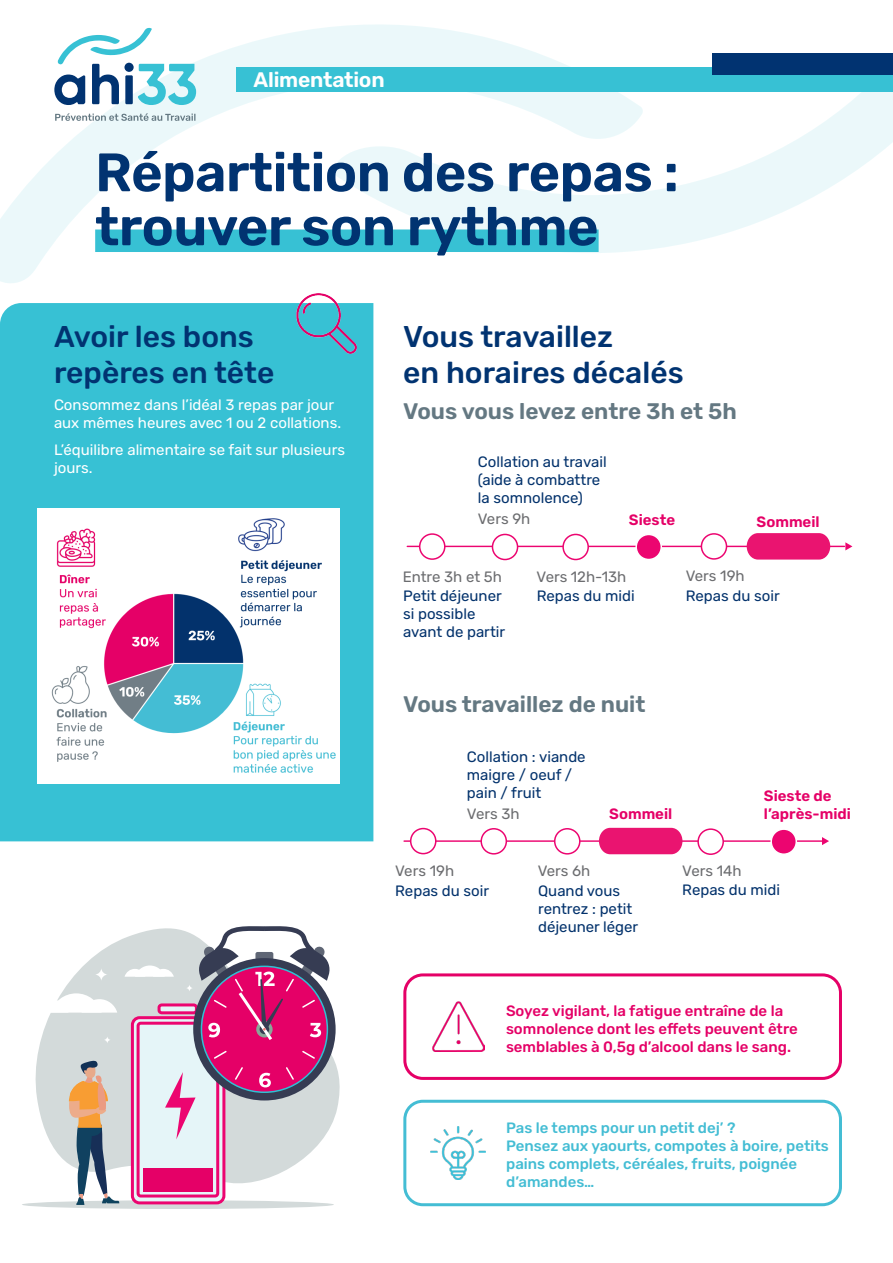
<style>
.page{position:relative;width:893px;height:1263px;background:#fff}
.page>*{position:absolute;margin:0;border:0;box-sizing:border-box;transform-origin:0 0}
.t1{font:600 54px/54px "Rubik";letter-spacing:-.01em;color:#013371}
.t2{font:500 30px/36px "Rubik";color:#013371}
.t3{font:600 22.5px "Rubik";color:#647882}
.t4{font:600 21px "Rubik";letter-spacing:-.01em;color:#fff}
.t5{font:15px/18px "Rubik";color:#03326c}
.t6{font:15px/18px "Rubik";color:#fff}
.t7{font:500 15px/18px "Rubik";color:#44bdd4}
.t8{font:500 15px/18px "Rubik";color:#e50067}
.t9{font:15px "Rubik";color:#6c6d70}
.t10{font:600 15px "Rubik";color:#e50067}
</style>
<div class="page">
<div style="left:0;top:303px;width:373px;height:538px;background:#37c1d4"></div>
<div style="left:37px;top:508px;width:303px;height:275px;background:#fff"></div>
<svg style="left:0;top:27px;width:332px;height:256px"></svg>
<svg style="left:332px;top:24px;width:561px;height:229px"></svg>
<div style="left:236px;top:67px;width:657px;height:25px;background:#37c1d4"></div>
<div style="left:95px;top:229px;width:504px;height:23px;background:#37c1d4"></div>
<div style="left:713px;top:54px;width:180px;height:21px;background:#013371"></div>
<svg style="left:54px;top:27px;width:142px;height:78px"></svg>
<svg style="left:55px;top:113px;width:140px;height:8px"></svg>
<img style="left:51px;top:518px;width:285px;height:255px">
<hr style="left:407px;top:546px;width:437px;height:1px;background:#ec0570">
<svg style="left:845px;top:542px;width:7px;height:8px"></svg>
<div style="left:701px;top:534px;width:25px;height:25px;background:#fff;border-radius:50%"></div>
<div style="left:701px;top:533px;width:26px;height:27px;border:2px solid #ec0570;border-radius:50%"></div>
<div style="left:420px;top:534px;width:25px;height:25px;background:#fff;border-radius:50%"></div>
<div style="left:419px;top:533px;width:26px;height:27px;border:2px solid #ec0570;border-radius:50%"></div>
<div style="left:492px;top:534px;width:26px;height:25px;background:#fff;border-radius:50%"></div>
<div style="left:492px;top:534px;width:26px;height:26px;border:2px solid #ec0570;border-radius:50%"></div>
<div style="left:563px;top:534px;width:25px;height:25px;background:#fff;border-radius:50%"></div>
<div style="left:562px;top:534px;width:27px;height:26px;border:2px solid #ec0570;border-radius:50%"></div>
<div style="left:636px;top:534px;width:25px;height:25px;background:#ec0570;border-radius:50%"></div>
<div style="left:635px;top:534px;width:27px;height:26px;border:2px solid #fff;border-radius:50%"></div>
<img style="left:297px;top:293px;width:60px;height:61px">
<hr style="left:404px;top:840px;width:419px;height:2px;background:#ec0570">
<svg style="left:822px;top:837px;width:7px;height:8px"></svg>
<div style="left:411px;top:828px;width:25px;height:26px;background:#fff;border-radius:50%"></div>
<div style="left:410px;top:828px;width:26px;height:26px;border:2px solid #ec0570;border-radius:50%"></div>
<div style="left:481px;top:829px;width:25px;height:25px;background:#fff;border-radius:50%"></div>
<div style="left:480px;top:828px;width:27px;height:26px;border:2px solid #ec0570;border-radius:50%"></div>
<div style="left:555px;top:829px;width:25px;height:25px;background:#fff;border-radius:50%"></div>
<div style="left:554px;top:828px;width:26px;height:26px;border:2px solid #ec0570;border-radius:50%"></div>
<div style="left:698px;top:829px;width:25px;height:25px;background:#fff;border-radius:50%"></div>
<div style="left:697px;top:828px;width:27px;height:27px;border:2px solid #ec0570;border-radius:50%"></div>
<div style="left:771px;top:829px;width:25px;height:25px;background:#ec0570;border-radius:50%"></div>
<div style="left:770px;top:828px;width:27px;height:27px;border:2px solid #fff;border-radius:50%"></div>
<div style="left:403px;top:1100px;width:439px;height:106px;border:3px solid #44bdd4;border-radius:18px"></div>
<img style="left:431px;top:1126px;width:55px;height:54px">
<div style="left:403px;top:973px;width:439px;height:107px;border:3px solid #e50067;border-radius:18px"></div>
<img style="left:432px;top:1001px;width:52px;height:51px">
<svg style="left:35px;top:928px;width:305px;height:264px;fill:#d3dada"></svg>
<div style="left:22px;top:1200px;width:312px;height:9px;background:#d3dada;border-radius:50%"></div>
<svg style="left:69px;top:1060px;width:50px;height:145px"></svg>
<svg style="left:132px;top:1018px;width:92px;height:185px"></svg>
<div style="left:131px;top:1016px;width:94px;height:188px;border:3px solid #ec0570;border-radius:7px"></div>
<div style="left:159px;top:1005px;width:37px;height:8px;background:#e5f5f8;border-radius:3px"></div>
<div style="left:158px;top:1003px;width:40px;height:11px;border:3px solid #ec0570;border-radius:3px"></div>
<div style="left:138px;top:1023px;width:80px;height:173px;background:#e5f5f8;border-radius:3px"></div>
<div style="left:137px;top:1022px;width:82px;height:175px;border:3px solid #ec0570;border-radius:3px"></div>
<svg style="left:165px;top:1072px;width:31px;height:67px"></svg>
<div style="left:143px;top:1169px;width:70px;height:23px;background:#e50067"></div>
<svg style="left:193px;top:958px;width:143px;height:142px;background:#3a4a61"></svg>
<div style="left:201px;top:966px;width:126px;height:126px;background:#e50067;border-radius:50%"></div>
<svg style="left:214px;top:1051px;width:13px;height:8px"></svg>
<svg style="left:235px;top:1067px;width:8px;height:13px"></svg>
<svg style="left:286px;top:1067px;width:8px;height:13px"></svg>
<svg style="left:302px;top:1051px;width:13px;height:8px"></svg>
<svg style="left:259px;top:1073px;width:12px;height:14px"></svg>
<svg style="left:198px;top:926px;width:133px;height:117px"></svg>
<svg style="left:35px;top:993px;width:82px;height:19px"></svg>
<svg style="left:125px;top:965px;width:49px;height:12px"></svg>
<svg style="left:95px;top:968px;width:13px;height:13px"></svg>
<div style="left:66px;top:953px;width:8px;height:8px;background:#fff;border-radius:50%"></div>
<svg style="left:104px;top:1036px;width:7px;height:8px"></svg>
<svg style="left:186px;top:984px;width:7px;height:8px"></svg>
<svg style="left:747px;top:533px;width:83px;height:27px;background:#eb247a"></svg>
<div style="left:599px;top:828px;width:83px;height:26px;background:#ea1470"></div>
<p class="t4" style="left:254px;top:67px;width:133px">Alimentation</p>
<p class="t1" style="left:95px;top:147px;width:585px">Répartition des repas : trouver son rythme</p>
<p class="t2" style="left:54px;top:320px;width:222px">Avoir les bons repères en tête</p>
<p class="t6" style="left:54px;top:396px;width:289px">Consommez dans l’idéal 3 repas par jour aux mêmes heures avec 1 ou 2 collations.</p>
<p class="t6" style="left:54px;top:441px;width:293px">L’équilibre alimentaire se fait sur plusieurs jours.</p>
<p class="t2" style="left:403px;top:320px;width:282px">Vous travaillez<br>en horaires décalés</p>
<p class="t3" style="left:403px;top:398px;width:335px">Vous vous levez entre 3h et 5h</p>
<p class="t5" style="left:478px;top:453px;width:130px">Collation au travail (aide à combattre la somnolence)</p>
<p class="t9" style="left:478px;top:510px;width:54px">Vers 9h</p>
<p class="t10" style="left:629px;top:511px;width:48px">Sieste</p>
<p class="t10" style="left:757px;top:513px;width:65px">Sommeil</p>
<p class="t9" style="left:403px;top:568px;width:101px">Entre 3h et 5h</p>
<p class="t9" style="left:686px;top:567px;width:60px">Vers 19h</p>
<p class="t9" style="left:537px;top:568px;width:91px">Vers 12h-13h</p>
<p class="t5" style="left:403px;top:587px;width:104px">Petit déjeuner si possible avant de partir</p>
<p class="t5" style="left:537px;top:587px;width:99px">Repas du midi</p>
<p class="t3" style="left:403px;top:691px;width:244px">Vous travaillez de nuit</p>
<p class="t5" style="left:467px;top:748px;width:120px">Collation : viande maigre / oeuf / pain / fruit</p>
<p class="t5" style="left:686px;top:587px;width:95px">Repas du soir</p>
<p class="t10" style="left:764px;top:787px;width:69px">Sieste de</p>
<p class="t9" style="left:467px;top:805px;width:54px">Vers 3h</p>
<p class="t10" style="left:764px;top:805px;width:88px">l’après-midi</p>
<p class="t10" style="left:609px;top:805px;width:65px">Sommeil</p>
<p class="t9" style="left:395px;top:862px;width:60px">Vers 19h</p>
<p class="t9" style="left:538px;top:862px;width:54px">Vers 6h</p>
<p class="t9" style="left:682px;top:862px;width:61px">Vers 14h</p>
<p class="t5" style="left:395px;top:882px;width:95px">Repas du soir</p>
<p class="t5" style="left:538px;top:882px;width:102px">Quand vous rentrez : petit déjeuner léger</p>
<p class="t5" style="left:682px;top:881px;width:99px">Repas du midi</p>
<p class="t8" style="left:506px;top:1002px;width:293px">Soyez vigilant, la fatigue entraîne de la somnolence dont les effets peuvent être semblables à 0,5g d’alcool dans le sang.</p>
<p class="t7" style="left:506px;top:1119px;width:324px">Pas le temps pour un petit dej’ ?<br>Pensez aux yaourts, compotes à boire, petits pains complets, céréales, fruits, poignée d’amandes…</p>
</div>
